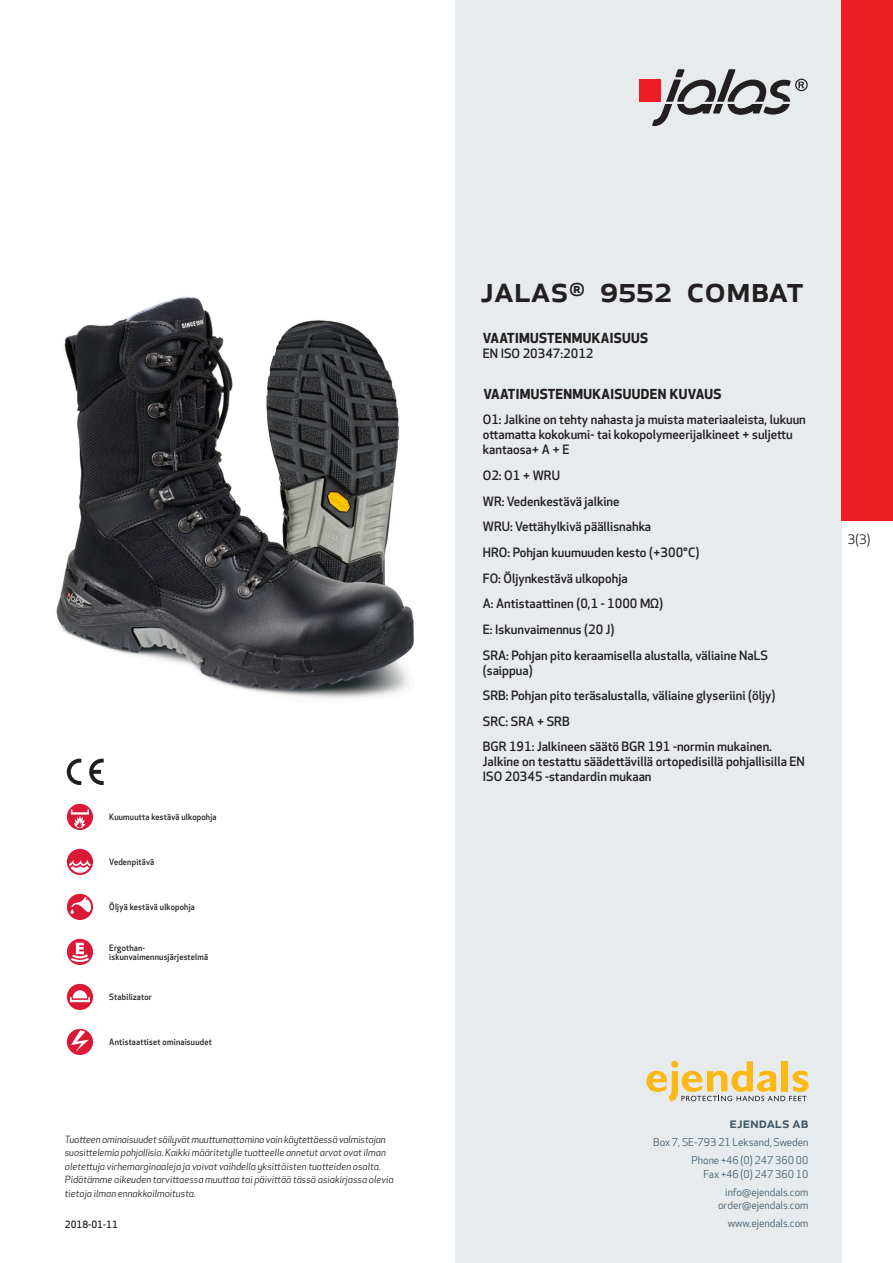
<style>
.page{position:relative;width:893px;height:1263px;background:#fff}
.page>*{position:absolute;margin:0;border:0;box-sizing:border-box;transform-origin:0 0}
.prodname{font:500 36px "Apex New";color:#231f20}
.t1{font:500 15px "Apex New";color:#405968}
.Funktion_body{font:700 13.5px "Apex New";letter-spacing:.025em;color:#231f20}
.t2{font:12.75px "Apex New";color:#231f20}
.Funktion_body-2{font:500 12.6px/15px "Apex New";color:#231f20}
.t3{font:10.5px/18px "Apex New";color:#405968;text-align:right}
.t4{font:italic 9.75px/13.5px "Apex New";color:#231f20}
.t5{font:500 9.75px "Apex New";color:#231f20}
.Artikel{font:500 8.55px/9px "Apex New";letter-spacing:.025em;color:#231f20;scale:.95 1}
</style>
<div class="page">
<div style="left:455px;top:0;width:387px;height:1263px;background:#e8ebee"></div>
<svg style="left:646px;top:1061px;width:162px;height:40px"></svg>
<img style="left:56px;top:296px;width:358px;height:403px">
<div style="left:842px;top:0;width:51px;height:520px;background:#ee1d23"></div>
<div style="left:67px;top:804px;width:26px;height:26px;background:#db1836;border-radius:50%"></div>
<svg style="left:71px;top:809px;width:18px;height:19px"></svg>
<div style="left:67px;top:849px;width:26px;height:26px;background:#db1836;border-radius:50%"></div>
<svg style="left:69px;top:860px;width:22px;height:13px"></svg>
<div style="left:67px;top:894px;width:26px;height:26px;background:#db1836;border-radius:50%"></div>
<svg style="left:70px;top:897px;width:21px;height:17px"></svg>
<svg style="left:67px;top:939px;width:26px;height:26px"></svg>
<svg style="left:69px;top:943px;width:22px;height:20px"></svg>
<svg style="left:67px;top:984px;width:26px;height:26px"></svg>
<svg style="left:70px;top:990px;width:20px;height:12px"></svg>
<div style="left:67px;top:1029px;width:26px;height:26px;background:#db1836;border-radius:50%"></div>
<svg style="left:71px;top:1030px;width:18px;height:22px"></svg>
<svg style="left:89px;top:759px;width:15px;height:26px"></svg>
<svg style="left:67px;top:759px;width:14px;height:26px"></svg>
<div style="left:639px;top:80px;width:22px;height:22px;background:#ee1d23"></div>
<svg style="left:652px;top:69px;width:156px;height:57px"></svg>
<p class="Artikel" style="left:109px;top:812px;width:114px">Kuumuutta kestävä ulkopohja</p>
<p class="Artikel" style="left:109px;top:857px;width:49px">Vedenpitävä</p>
<p class="Artikel" style="left:109px;top:902px;width:92px">Öljyä kestävä ulkopohja</p>
<p class="Artikel" style="left:109px;top:943px;width:106px">Ergothan&shy;iskunvaimennusjärjestelmä</p>
<p class="Artikel" style="left:109px;top:992px;width:46px">Stabilizator</p>
<p class="Artikel" style="left:109px;top:1037px;width:109px">Antistaattiset ominaisuudet</p>
<p class="t4" style="left:65px;top:1132px;width:330px">Tuotteen ominaisuudet säilyvät muuttumattomina vain käytettäessä valmistajan suosittelemia pohjallisia. Kaikki määritetylle tuotteelle annetut arvot ovat ilman oletettuja virhemarginaaleja ja voivat vaihdella yksittäisten tuotteiden osalta.<br>Pidätämme oikeuden tarvittaessa muuttaa tai päivittää tässä asiakirjassa olevia tietoja ilman ennakkoilmoitusta.</p>
<p class="t5" style="left:65px;top:1218px;width:54px">2018-01-11</p>
<p class="prodname" style="left:480px;top:265px;width:325px">JALAS<sup>®</sup> 9552 Combat</p>
<p class="Funktion_body" style="left:483px;top:328px;width:167px">VAATIMUSTENMUKAISUUS</p>
<p class="Funktion_body-2" style="left:483px;top:346px;width:112px">EN ISO 20347:2012</p>
<p class="Funktion_body" style="left:483px;top:384px;width:239px">VAATIMUSTENMUKAISUUDEN KUVAUS</p>
<p class="Funktion_body-2" style="left:483px;top:412px;width:325px">O1: Jalkine on tehty nahasta ja muista materiaaleista, lukuun ottamatta kokokumi- tai kokopolymeerijalkineet + suljettu kantaosa+ A + E</p>
<p class="Funktion_body-2" style="left:483px;top:468px;width:79px">O2: O1 + WRU</p>
<p class="Funktion_body-2" style="left:483px;top:493px;width:138px">WR: Vedenkestävä jalkine</p>
<p class="Funktion_body-2" style="left:483px;top:519px;width:170px">WRU: Vettähylkivä päällisnahka</p>
<p class="Funktion_body-2" style="left:483px;top:545px;width:218px">HRO: Pohjan kuumuuden kesto (+300°C)</p>
<p class="Funktion_body-2" style="left:483px;top:570px;width:146px">FO: Öljynkestävä ulkopohja</p>
<p class="Funktion_body-2" style="left:483px;top:596px;width:182px">A: Antistaattinen (0,1 - 1000 MΩ)</p>
<p class="Funktion_body-2" style="left:483px;top:622px;width:133px">E: Iskunvaimennus (20 J)</p>
<p class="Funktion_body-2" style="left:483px;top:647px;width:287px">SRA: Pohjan pito keraamisella alustalla, väliaine NaLS (saippua)</p>
<p class="Funktion_body-2" style="left:483px;top:688px;width:294px">SRB: Pohjan pito teräsalustalla, väliaine glyseriini (öljy)</p>
<p class="Funktion_body-2" style="left:483px;top:713px;width:88px">SRC: SRA + SRB</p>
<p class="Funktion_body-2" style="left:483px;top:739px;width:323px">BGR 191: Jalkineen säätö BGR 191 -normin mukainen.<br>Jalkine on testattu säädettävillä ortopedisillä pohjallisilla EN<br>ISO 20345 -standardin mukaan</p>
<p class="t2" style="left:848px;top:531px;width:24px">3(3)</p>
<p class="t1" style="left:729px;top:1113px;width:80px">ejendals ab</p>
<p class="t3" style="left:653px;top:1133px;width:157px">Box 7, SE-793 21 Leksand, Sweden<br>Phone +46 (0) 247 360 00</p>
<p class="t3" style="left:703px;top:1165px;width:107px">Fax +46 (0) 247 360 10 info@ejendals.com</p>
<p class="t3" style="left:718px;top:1196px;width:92px">order@ejendals.com</p>
<p class="t3" style="left:728px;top:1215px;width:82px">www.ejendals.com</p>
</div>
